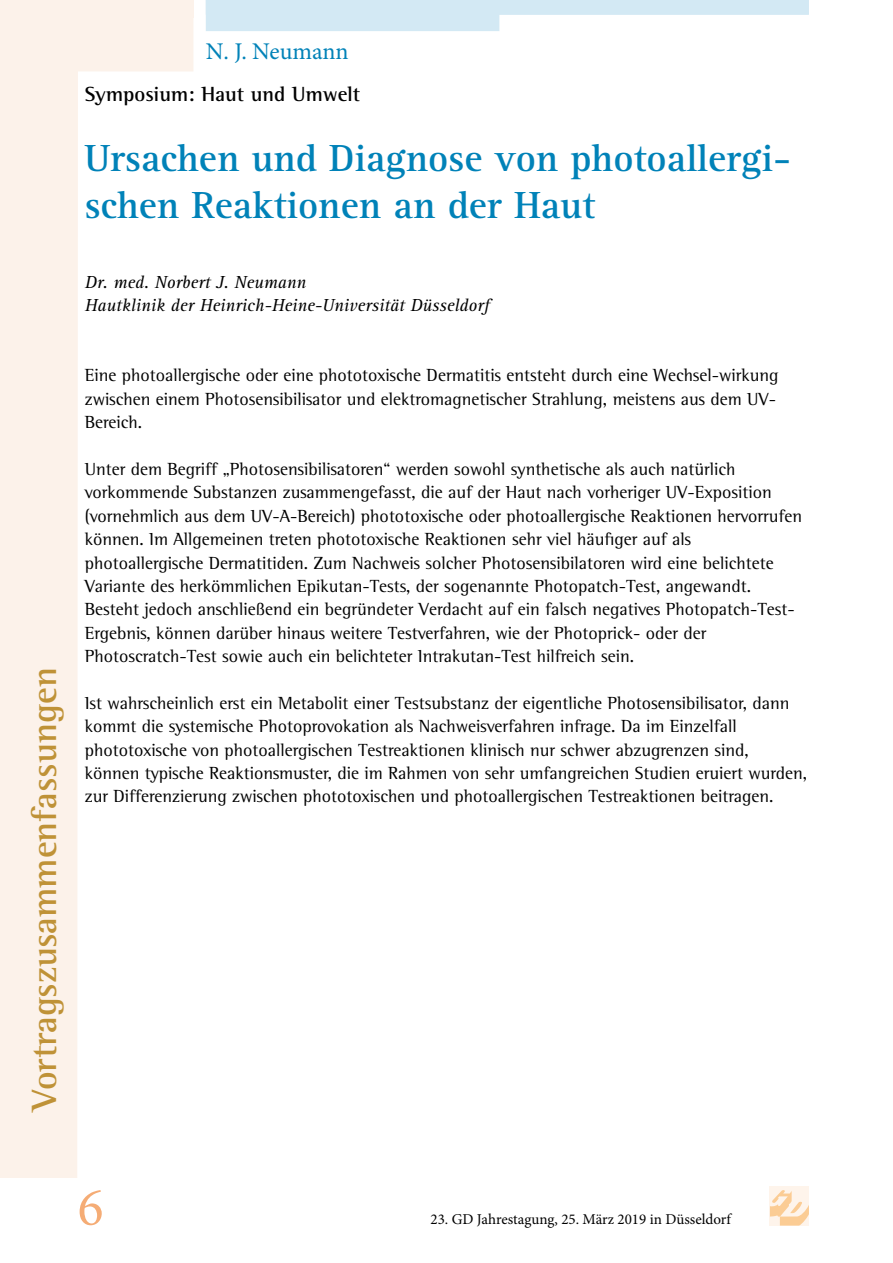
<style>
.page{position:relative;width:893px;height:1263px;background:#fff}
.page>*{position:absolute;margin:0;border:0;box-sizing:border-box;transform-origin:0 0}
.t1{font:54px "Minion Pro";color:#f5ac75}
.t2{font:700 39px/46.8px "Agfa Rotis Serif";color:#0082b8}
.t3{font:700 36px "Agfa Rotis Semi Serif";color:#bf9237}
.t4{font:24px "Minion Pro";color:#0082b8}
.t5{font:700 21px "Agfa Rotis Semi Serif";color:#000}
.t6{font:18px/23.4px "Agfa Rotis Semi Serif";color:#000}
.t7{font:italic 18px/23.4px "Agfa Rotis Serif";color:#000}
.t8{font:15px "Minion Pro";color:#000}
</style>
<div class="page">
<div style="left:770px;top:1186px;width:39px;height:39px;background:#fef4eb"></div>
<svg style="left:770px;top:1190px;width:39px;height:35px"></svg>
<svg style="left:0;top:0;width:194px;height:1178px"></svg>
<div style="left:0;top:0;width:193px;height:17px;background:#fcf2ea"></div>
<svg style="left:206px;top:0;width:603px;height:31px"></svg>
<h3 class="t4" style="left:206px;top:36px;width:144px">N. J. Neumann</h3>
<p class="t5" style="left:85px;top:81px;width:277px">Symposium: Haut und Umwelt</p>
<h2 class="t2" style="left:85px;top:135px;width:708px">Ursachen und Diagnose von photoallergi&shy;schen Reaktionen an der Haut</h2>
<p class="t7" style="left:85px;top:271px;width:406px">Dr. med. Norbert J. Neumann<br>Hautklinik der Heinrich-Heine-Universität Düsseldorf</p>
<h3 class="t3" style="left:23px;top:1111px;width:445px;rotate:-90deg">Vortragszusammenfassungen</h3>
<p class="t6" style="left:85px;top:364px;width:695px">Eine photoallergische oder eine phototoxische Dermatitis entsteht durch eine Wechsel-wirkung zwischen einem Photosensibilisator und elektromagnetischer Strahlung, meistens aus dem UV-<br>Bereich.</p>
<p class="t6" style="left:85px;top:457px;width:719px">Unter dem Begriff „Photosensibilisatoren“ werden sowohl synthetische als auch natürlich vorkommende Substanzen zusammengefasst, die auf der Haut nach vorheriger UV-Exposition (vornehmlich aus dem UV-A-Bereich) phototoxische oder photoallergische Reaktionen hervorrufen können. Im Allgemeinen treten phototoxische Reaktionen sehr viel häufiger auf als photoallergische Dermatitiden. Zum Nachweis solcher Photosensibilatoren wird eine belichtete Variante des herkömmlichen Epikutan-Tests, der sogenannte Photopatch-Test, angewandt.<br>Besteht jedoch anschließend ein begründeter Verdacht auf ein falsch negatives Photopatch-Test-Ergebnis, können darüber hinaus weitere Testverfahren, wie der Photoprick- oder der Photoscratch-Test sowie auch ein belichteter Intrakutan-Test hilfreich sein.</p>
<p class="t6" style="left:85px;top:691px;width:724px">Ist wahrscheinlich erst ein Metabolit einer Testsubstanz der eigentliche Photosensibilisator, dann kommt die systemische Photoprovokation als Nachweisverfahren infrage. Da im Einzelfall phototoxische von photoallergischen Testreaktionen klinisch nur schwer abzugrenzen sind, können typische Reaktionsmuster, die im Rahmen von sehr umfangreichen Studien eruiert wurden, zur Differenzierung zwischen phototoxischen und photoallergischen Testreaktionen beitragen.</p>
<h1 class="t1" style="left:78px;top:1171px;width:27px">6</h1>
<p class="t8" style="left:431px;top:1209px;width:302px">23. GD Jahrestagung, 25. März 2019 in Düsseldorf</p>
</div>
